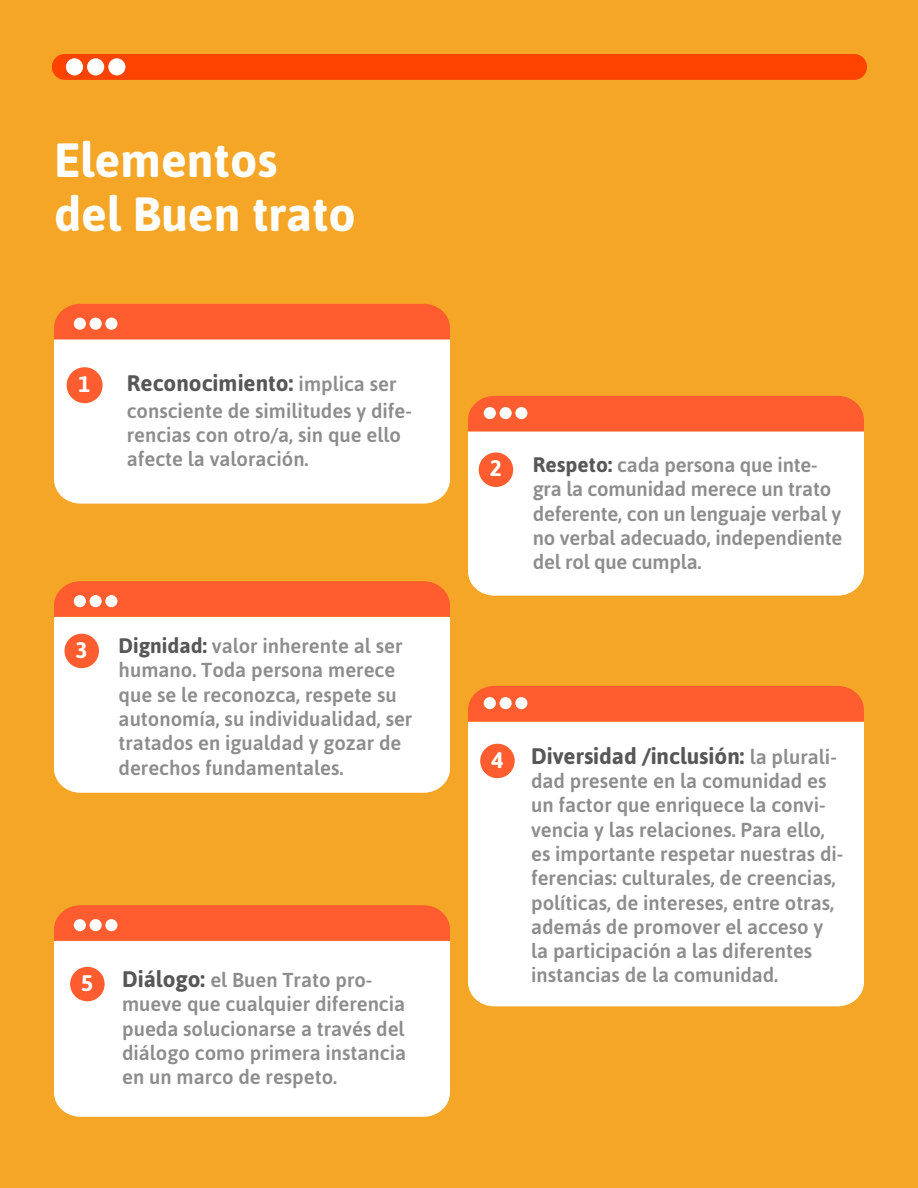
<style>
.page{position:relative;width:918px;height:1188px;background:#f5a626}
.page>*{position:absolute;margin:0;border:0;box-sizing:border-box;transform-origin:0 0}
.t1{font:700 48px/54px "Asap";color:#fff}
.t2{font:700 22.5px "Asap";color:#575757}
.t3{font:700 22.5px "Asap";color:#fff}
.t4{font:500 20.25px/24.3px "Asap";color:#8d8d8d}
.s1{font-weight:500;font-size:20.25px;color:#8d8d8d}
.s2{font-weight:700;font-size:21px;color:#575757}
.s3{font-weight:700;font-size:22.5px;color:#575757}
</style>
<div class="page">
<div style="left:54px;top:941px;width:396px;height:176px;background:#fff"></div>
<svg style="left:54px;top:905px;width:396px;height:36px;background:#fe5f2f"></svg>
<div style="left:105px;top:919px;width:12px;height:12px;background:#fff;border-radius:50%"></div>
<div style="left:90px;top:919px;width:12px;height:12px;background:#fff;border-radius:50%"></div>
<div style="left:74px;top:919px;width:12px;height:12px;background:#fff;border-radius:50%"></div>
<div style="left:54px;top:617px;width:396px;height:176px;background:#fff"></div>
<svg style="left:54px;top:581px;width:396px;height:36px;background:#fe5f2f"></svg>
<div style="left:105px;top:595px;width:12px;height:12px;background:#fff;border-radius:50%"></div>
<div style="left:90px;top:595px;width:12px;height:12px;background:#fff;border-radius:50%"></div>
<div style="left:74px;top:595px;width:12px;height:12px;background:#fff;border-radius:50%"></div>
<div style="left:468px;top:722px;width:396px;height:284px;background:#fff"></div>
<div style="left:468px;top:431px;width:396px;height:165px;background:#fff"></div>
<div style="left:468px;top:396px;width:396px;height:35px;background:#ff5d2f"></div>
<div style="left:54px;top:339px;width:396px;height:165px;background:#fff"></div>
<div style="left:67px;top:368px;width:35px;height:34px;background:#ff5d2f;border-radius:50%"></div>
<div style="left:67px;top:367px;width:36px;height:36px;border:2px solid #ff5d2f;border-radius:50%"></div>
<div style="left:479px;top:452px;width:34px;height:35px;background:#ff5d2f;border-radius:50%"></div>
<div style="left:64px;top:634px;width:35px;height:34px;background:#ff5d2f;border-radius:50%"></div>
<div style="left:480px;top:744px;width:35px;height:34px;background:#ff5d2f;border-radius:50%"></div>
<div style="left:70px;top:967px;width:35px;height:34px;background:#ff5d2f;border-radius:50%"></div>
<div style="left:54px;top:304px;width:396px;height:35px;background:#ff5d2f"></div>
<div style="left:105px;top:318px;width:12px;height:12px;background:#fff;border-radius:50%"></div>
<div style="left:90px;top:318px;width:12px;height:12px;background:#fff;border-radius:50%"></div>
<div style="left:74px;top:318px;width:12px;height:12px;background:#fff;border-radius:50%"></div>
<div style="left:515px;top:407px;width:12px;height:12px;background:#fff;border-radius:50%"></div>
<div style="left:500px;top:407px;width:12px;height:12px;background:#fff;border-radius:50%"></div>
<div style="left:484px;top:407px;width:12px;height:12px;background:#fff;border-radius:50%"></div>
<div style="left:468px;top:686px;width:396px;height:35px;background:#ff5d2f"></div>
<div style="left:515px;top:697px;width:12px;height:12px;background:#fff;border-radius:50%"></div>
<div style="left:500px;top:697px;width:12px;height:12px;background:#fff;border-radius:50%"></div>
<div style="left:484px;top:697px;width:12px;height:12px;background:#fff;border-radius:50%"></div>
<div style="left:52px;top:54px;width:815px;height:26px;background:#fe4200;border-radius:13px"></div>
<div style="left:108px;top:58px;width:17px;height:17px;background:#fff;border-radius:50%"></div>
<div style="left:87px;top:58px;width:17px;height:17px;background:#fff;border-radius:50%"></div>
<div style="left:66px;top:58px;width:17px;height:17px;background:#fff;border-radius:50%"></div>
<h1 class="t1" style="left:54px;top:132px;width:303px">Elementos del Buen trato</h1>
<p class="t3" style="left:78px;top:369px;width:14px">1</p>
<p class="t2" style="left:127px;top:368px;width:271px">Reconocimiento: <span class="s1">implica ser</span></p>
<p class="t4" style="left:127px;top:398px;width:287px">consciente de similitudes y dife&shy;rencias con otro/a, sin que ello afecte la valoración.</p>
<p class="t3" style="left:76px;top:635px;width:14px">3</p>
<p class="t4" style="left:119px;top:633px;width:295px"><span class="s2">Dignidad:</span> valor inherente al ser humano. Toda persona merece que se le reconozca, respete su autonomía, su individualidad, ser tratados en igualdad y gozar de derechos fundamentales.</p>
<p class="t3" style="left:81px;top:968px;width:14px">5</p>
<p class="t4" style="left:122px;top:967px;width:285px"><span class="s3">Diálogo:</span> el Buen Trato pro&shy;mueve que cualquier diferencia pueda solucionarse a través del diálogo como primera instancia en un marco de respeto.</p>
<p class="t3" style="left:490px;top:454px;width:14px">2</p>
<p class="t4" style="left:533px;top:452px;width:311px"><span class="s2">Respeto:</span> cada persona que inte&shy;gra la comunidad merece un trato deferente, con un lenguaje verbal y no verbal adecuado, independiente del rol que cumpla.</p>
<p class="t3" style="left:491px;top:745px;width:14px">4</p>
<p class="t2" style="left:531px;top:741px;width:307px">Diversidad /inclusión: <span class="s1">la plurali-</span></p>
<p class="t4" style="left:531px;top:768px;width:314px">dad presente en la comunidad es un factor que enriquece la convi&shy;vencia y las relaciones. Para ello, es importante respetar nuestras di&shy;ferencias: culturales, de creencias, políticas, de intereses, entre otras, además de promover el acceso y la participación a las diferentes instancias de la comunidad.</p>
</div>
